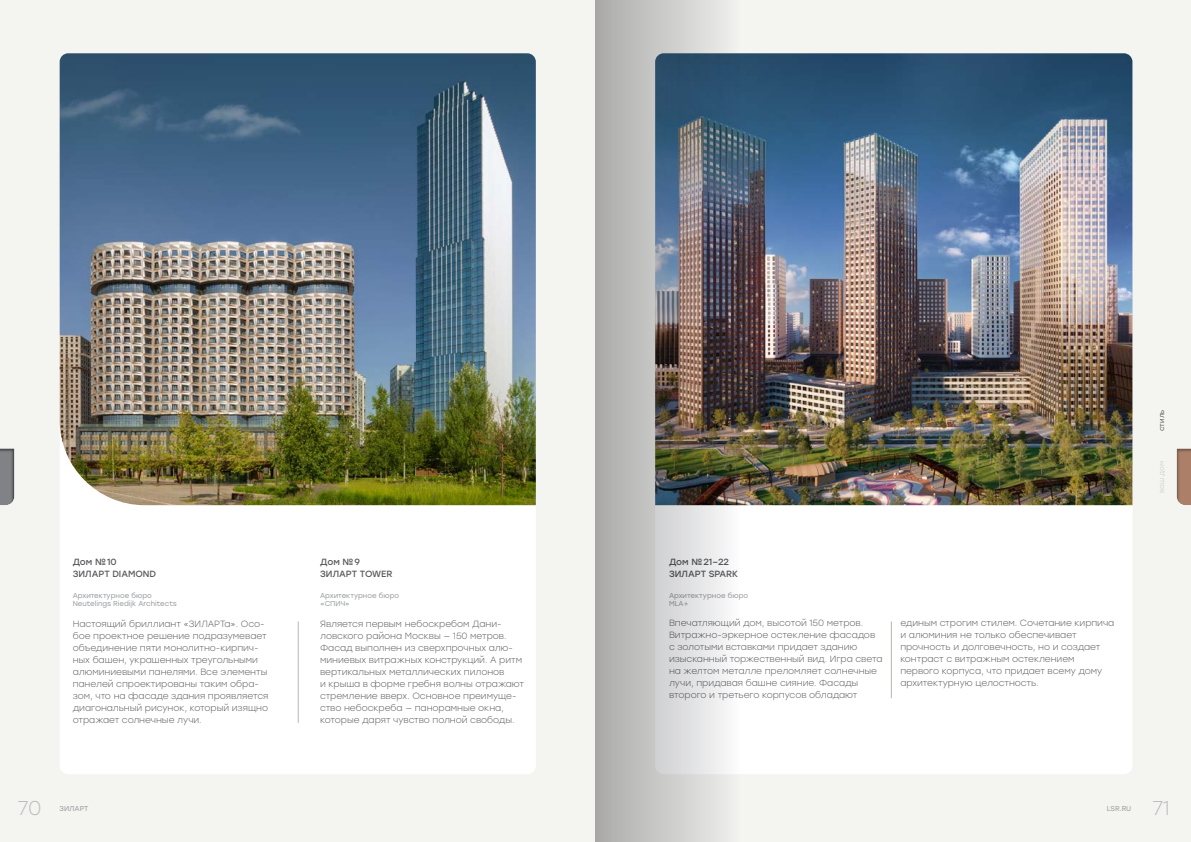
<style>
.page{position:relative;width:1191px;height:842px;background:#f4f4f1}
.page>*{position:absolute;margin:0;border:0;box-sizing:border-box;transform-origin:0 0}
.t1{font:300 20px "Stolzl";color:#bcbdc0}
.txt{font:300 9px/12px "Stolzl";letter-spacing:-.005em;color:#57585a}
.txt-2{font:9px/12px "Stolzl";letter-spacing:-.005em;color:#57585a}
.txt_small{font:7px/8.4px "Stolzl";color:#939598}
.t2{font:7px "Stolzl";color:#d1d2d4}
.t3{font:7px "Stolzl";color:#57585a}
</style>
<div class="page">
<div style="left:60px;top:505px;width:476px;height:269px;background:#fff"></div>
<div style="left:740px;top:505px;width:392px;height:269px;background:#fff"></div>
<hr style="left:891px;top:621px;width:1px;height:77px;background:#bdb6b0">
<hr style="left:298px;top:621px;width:1px;height:102px;background:#bdb6b0">
<img style="left:740px;top:53px;width:392px;height:452px">
<img style="left:60px;top:53px;width:476px;height:452px">
<div style="left:0;top:447px;width:16px;height:58px;background:#231f20;opacity:.6"></div>
<div style="left:1176px;top:447px;width:15px;height:59px;background:#231f20;opacity:.4"></div>
<img style="left:595px;top:0;width:145px;height:842px">
<p class="txt-2" style="left:73px;top:556px;width:46px">Дом №10</p>
<p class="txt-2" style="left:73px;top:568px;width:85px">ЗИЛАРТ DIAMOND</p>
<p class="txt_small" style="left:73px;top:591px;width:81px">Архитектурное бюро</p>
<p class="txt_small" style="left:73px;top:599px;width:106px">Neutelings Riedijk Architects</p>
<p class="txt" style="left:73px;top:617px;width:197px">Настоящий бриллиант «ЗИЛАРТа». Осо&shy;бое проектное решение подразумевает объединение пяти монолитно-кирпич&shy;ных башен, украшенных треугольными алюминиевыми панелями. Все элементы панелей спроектированы таким обра&shy;зом, что на фасаде здания проявляется диагональный рисунок, который изящно отражает солнечные лучи.</p>
<p class="txt" style="left:669px;top:617px;width:215px">Впечатляющий дом, высотой 150 метров.<br>Витражно-эркерное остекление фасадов с золотыми вставками придает зданию изысканный торжественный вид. Игра света на желтом металле преломляет солнечные лучи, придавая башне сияние. Фасады второго и третьего корпусов обладают</p>
<p class="txt" style="left:900px;top:617px;width:215px">единым строгим стилем. Сочетание кирпича и алюминия не только обеспечивает прочность и долговечность, но и создает контраст с витражным остеклением первого корпуса, что придает всему дому архитектурную целостность.</p>
<p class="txt-2" style="left:320px;top:556px;width:74px">Дом №9<br>ЗИЛАРТ TOWER</p>
<p class="txt_small" style="left:320px;top:591px;width:81px">Архитектурное бюро «СПИЧ»</p>
<p class="txt" style="left:320px;top:617px;width:205px">Является первым небоскребом Дани&shy;ловского района Москвы — 150 метров.<br>Фасад выполнен из сверхпрочных алю&shy;миниевых витражных конструкций. А ритм вертикальных металлических пилонов<br>и крыша в форме гребня волны отражают стремление вверх. Основное преимуще&shy;ство небоскреба — панорамные окна, которые дарят чувство полной свободы.</p>
<p class="txt-2" style="left:669px;top:556px;width:71px">Дом №21–22<br>ЗИЛАРТ SPARK</p>
<p class="txt_small" style="left:669px;top:591px;width:81px">Архитектурное бюро<br>MLA+</p>
<p class="t3" style="left:1156px;top:431px;width:23px;rotate:-90deg">стиль</p>
<p class="t2" style="left:1156px;top:493px;width:33px;rotate:-90deg">ваш дом</p>
<h1 class="t1" style="left:18px;top:795px;width:25px">70</h1>
<p class="txt_small" style="left:60px;top:804px;width:30px">ЗИЛАРТ</p>
<p class="txt_small" style="left:1107px;top:804px;width:26px">LSR.RU</p>
<h1 class="t1" style="left:1152px;top:795px;width:19px">71</h1>
</div>
